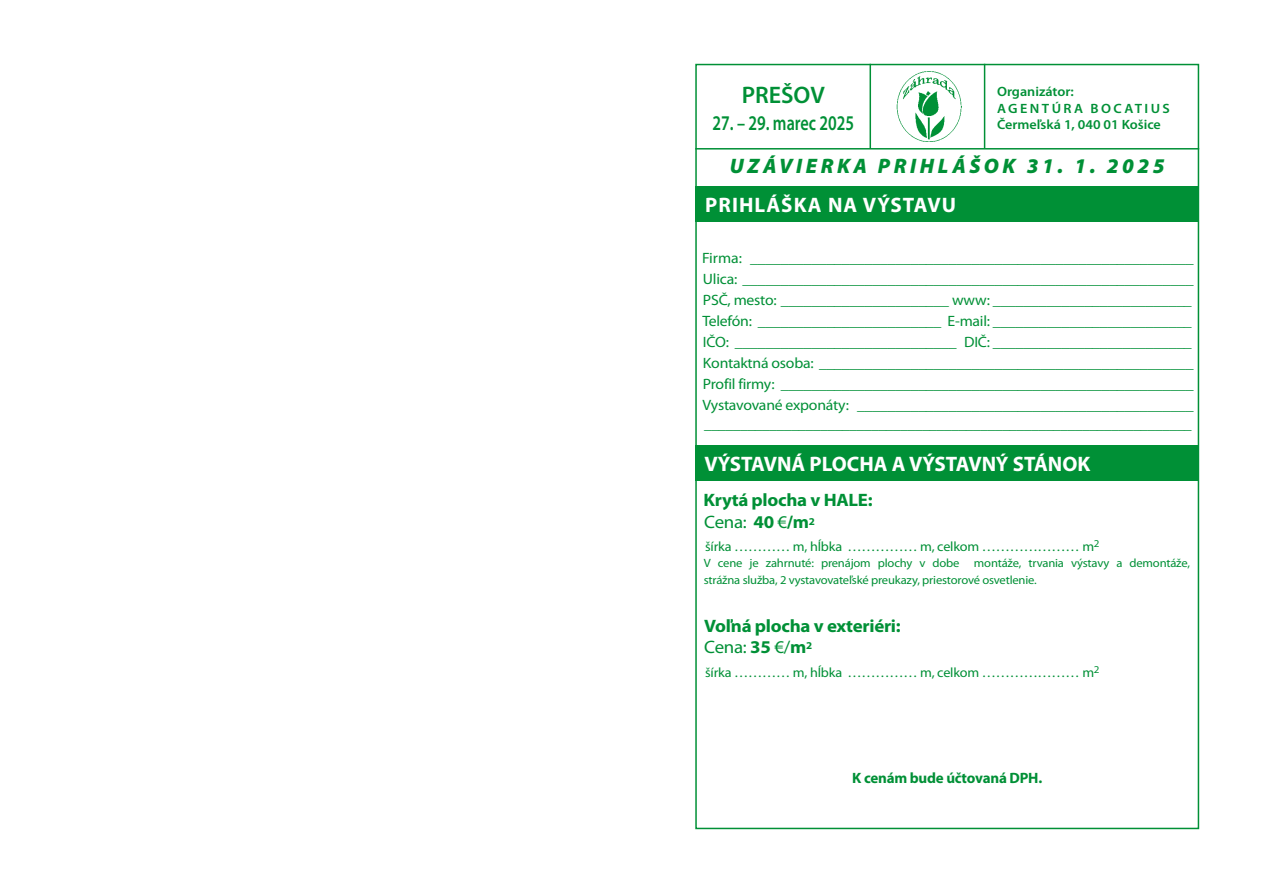
<style>
.page{position:relative;width:1263px;height:893px;background:#fff}
.page>*{position:absolute;margin:0;border:0;box-sizing:border-box;transform-origin:0 0}
.t1{font:600 24px "Myriad Pro";color:#009036}
.t2{font:700 21px "Myriad Pro";color:#fff}
.t3{font:italic 900 21px "Myriad Pro";letter-spacing:.17em;color:#009036}
.t4{font:700 21px "Myriad Pro";letter-spacing:.05em;color:#fff}
.t5{font:600 21px "Myriad Pro";color:#009036;scale:.77 1}
.t6{font:700 18px/22.5px "Myriad Pro";letter-spacing:-.015em;color:#009036;scale:1.05 1}
.t7{font:15px/21px "Myriad Pro";letter-spacing:-.015em;color:#009036;text-align:justify;scale:1.05 1}
.t8{font:condensed 15px "Myriad Pro";color:#009036}
.t9{font:700 15px "Myriad Pro";letter-spacing:-.015em;color:#009036}
.t10{font:13.5px "Myriad Pro";letter-spacing:-.015em;color:#009036;scale:1.05 1}
.t11{font:600 13.5px/16.5px "Myriad Pro";color:#009036;scale:1.05 1}
.t12{font:12px/16.5px "Myriad Pro";letter-spacing:-.015em;color:#009036;scale:1.05 1}
.s1{font-weight:400}
</style>
<div class="page">
<div style="left:695px;top:186px;width:504px;height:36px;background:#009036"></div>
<div style="left:695px;top:446px;width:504px;height:35px;background:#009036"></div>
<hr style="left:695px;top:148px;width:504px;height:2px;background:#009036">
<hr style="left:984px;top:64px;width:1px;height:84px;background:#009036">
<hr style="left:869px;top:64px;width:2px;height:85px;background:#009036">
<img style="left:897px;top:72px;width:64px;height:69px">
<img style="left:919px;top:91px;width:42px;height:25px">
<h1 class="t1" style="left:742px;top:80px;width:85px">PREŠOV</h1>
<h2 class="t5" style="left:712px;top:110px;width:185px">27. – 29. marec 2025</h2>
<p class="t11" style="left:997px;top:83px;width:75px">Organizátor:<br>Agentúra</p>
<p class="t11" style="left:997px;top:100px;width:166px;text-indent:94px">Bo catius<br>Čermeľská 1, 040 01 Košice</p>
<h2 class="t3" style="left:730px;top:154px;width:436px">UZÁVIERKA PRIHLÁŠOK 31. 1. 2025</h2>
<h2 class="t4" style="left:705px;top:191px;width:252px">PRIHLÁŠKA NA VÝSTAVU</h2>
<p class="t7" style="left:702px;top:247px;width:470px">Firma: __________________________________________________________ Ulica: ___________________________________________________________ PSČ, mesto: ______________________ www: __________________________ Telefón: ________________________ E-mail: __________________________ IČO: _____________________________ DIČ: __________________________ Kontaktná osoba: _________________________________________________ Profil firmy: ______________________________________________________ Vystavované exponáty: ____________________________________________</p>
<p class="t8" style="left:704px;top:416px;width:489px">___________________________________________________________________</p>
<h2 class="t2" style="left:704px;top:450px;width:387px">VÝSTAVNÁ PLOCHA A VÝSTAVNÝ STÁNOK</h2>
<p class="t6" style="left:703px;top:488px;width:163px">Krytá plocha v HALE:<br><span class="s1">Cena:</span> 40 <span class="s1">€</span>/m<sup>2</sup></p>
<p class="t10" style="left:705px;top:538px;width:377px">šírka ………… m, hĺbka …………… m, celkom ………………… m<sup>2</sup></p>
<p class="t12" style="left:704px;top:555px;width:465px">V cene je zahrnuté: prenájom plochy v dobe montáže, trvania výstavy a demontáže, strážna služba, 2 vystavovateľské preukazy, priestorové osvetlenie.</p>
<p class="t6" style="left:704px;top:614px;width:189px;line-height:21px">Voľná plocha v exteriéri:<br><span class="s1">Cena:</span> 35 <span class="s1">€/</span>m<sup>2</sup></p>
<p class="t10" style="left:705px;top:664px;width:377px">šírka ………… m, hĺbka …………… m, celkom ………………… m<sup>2</sup></p>
<p class="t9" style="left:852px;top:768px;width:191px">K cenám bude účtovaná DPH.</p>
</div>
